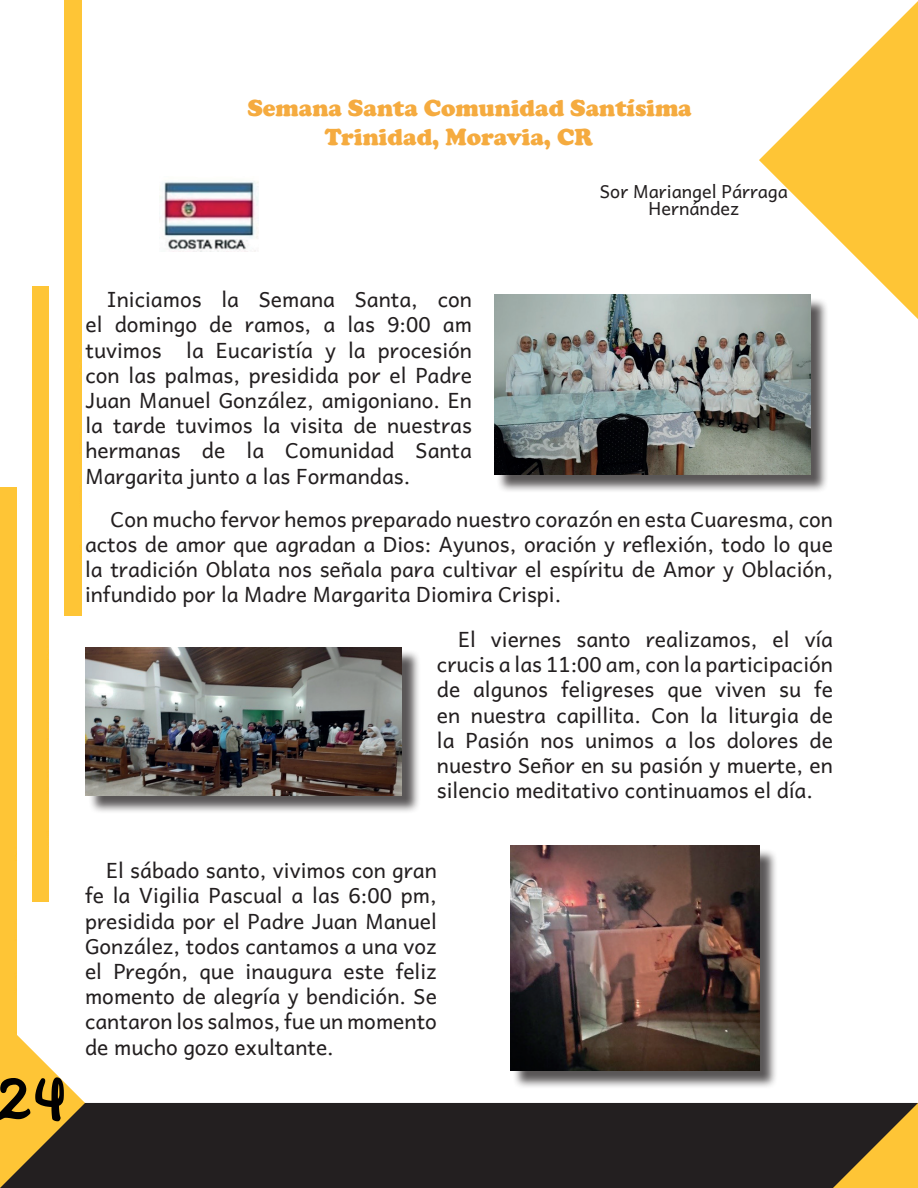
<style>
.page{position:relative;width:918px;height:1188px;background:#fff}
.page>*{position:absolute;margin:0;border:0;box-sizing:border-box;transform-origin:0 0}
.t1{font:700 54px "Waltograph UI";color:#000001}
.t2{font:900 24px/28.8px "Cooper";color:#f5ab3f}
.t3{font:21px/25.2px "Andika Basic";color:#231f20;text-align:justify}
.t4{font:18px/16.5px "Andika Basic";color:#231f20;text-align:center}
</style>
<div class="page">
<div style="left:0;top:487px;width:17px;height:457px;background:#fec536"></div>
<div style="left:85px;top:1103px;width:674px;height:85px;background:#231f20"></div>
<div style="left:32px;top:286px;width:17px;height:616px;background:#fec536"></div>
<div style="left:65px;top:0;width:16px;height:615px;background:#fec536"></div>
<svg style="left:759px;top:1px;width:159px;height:318px;fill:#fec536"></svg>
<svg style="left:759px;top:1103px;width:159px;height:85px;background:#5c4a25"></svg>
<svg style="left:0;top:944px;width:85px;height:244px"></svg>
<img style="left:159px;top:181px;width:99px;height:70px">
<div style="left:497px;top:297px;width:332px;height:196px;background:#231f20;opacity:.75"></div>
<img style="left:494px;top:295px;width:317px;height:179px">
<div style="left:88px;top:649px;width:332px;height:165px;background:#231f20;opacity:.75"></div>
<img style="left:85px;top:647px;width:317px;height:148px">
<div style="left:512px;top:848px;width:266px;height:242px;background:#231f20;opacity:.75"></div>
<img style="left:510px;top:846px;width:250px;height:225px">
<p class="t2" style="left:325px;top:94px;width:368px;text-indent:-77px">Semana Santa Comunidad Santísima<br>Trinidad, Moravia, CR</p>
<p class="t4" style="left:600px;top:181px;width:189px">Sor Mariangel Párraga<br>Hernández</p>
<p class="t3" style="left:85px;top:284px;width:388px;text-indent:21px">Iniciamos la Semana Santa, con el domingo de ramos, a las 9:00 am tuvimos la Eucaristía y la procesión con las palmas, presidida por el Padre Juan Manuel González, amigoniano. En la tarde tuvimos la visita de nuestras hermanas de la Comunidad Santa Margarita junto a las Formandas.</p>
<p class="t3" style="left:85px;top:503px;width:749px;text-indent:26px">Con mucho fervor hemos preparado nuestro corazón en esta Cuaresma, con actos de amor que agradan a Dios: Ayunos, oración y reflexión, todo lo que la tradición Oblata nos señala para cultivar el espíritu de Amor y Oblación, infundido por la Madre Margarita Diomira Crispi.</p>
<p class="t3" style="left:437px;top:624px;width:398px;text-indent:21px">El viernes santo realizamos, el vía crucis a las 11:00 am, con la participación de algunos feligreses que viven su fe en nuestra capillita. Con la liturgia de la Pasión nos unimos a los dolores de nuestro Señor en su pasión y muerte, en silencio meditativo continuamos el día.</p>
<h1 class="t1" style="left:-6px;top:1068px;width:77px">24</h1>
<p class="t3" style="left:85px;top:855px;width:353px;text-indent:21px">El sábado santo, vivimos con gran fe la Vigilia Pascual a las 6:00 pm, presidida por el Padre Juan Manuel González, todos cantamos a una voz el Pregón, que inaugura este feliz momento de alegría y bendición. Se cantaron los salmos, fue un momento de mucho gozo exultante.</p>
</div>
